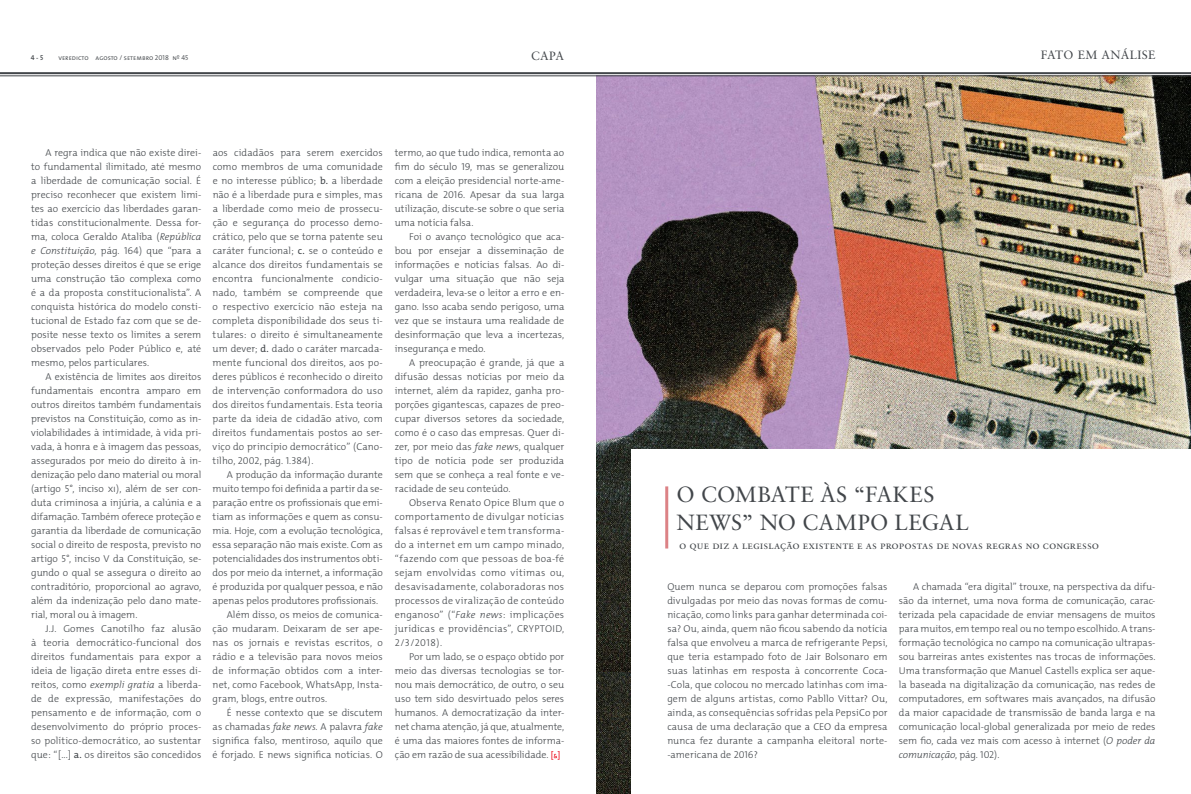
<style>
.page{position:relative;width:1191px;height:794px;background:#fff}
.page>*{position:absolute;margin:0;border:0;box-sizing:border-box;transform-origin:0 0}
.t1{font:22px/28px "Sabon Roman SC";letter-spacing:.015em;color:#42464a}
.t2{font:12px "Sabon";letter-spacing:.03em;color:#42464a}
.t3{font:11px "Sabon Roman SC";letter-spacing:.01em;color:#42464a}
.t4{font:300 10px/14px "The Mix";color:#42464a;text-align:justify}
.t5{font:10px "The Mix Light Caps";color:#42464a}
.t6{font:7px "The Mix Semi Light Caps";color:#42464a}
.t7{font:7px "The Mix Semi Bold Caps";color:#42464a}
.s1{font-style:italic}
.s2{font-family:"The Mix Light Caps";font-weight:400}
.s3{font-weight:400}
.s4{font-family:"The Mix";font-weight:300}
.s5{font-weight:600;font-size:9px;color:#ee303d}
</style>
<div class="page">
<img style="left:596px;top:74px;width:595px;height:597px">
<div style="left:631px;top:449px;width:560px;height:345px;background:#fff"></div>
<svg style="left:554px;top:753px;width:3px;height:5px"></svg>
<hr style="left:665px;top:486px;width:3px;height:62px;background:#dc8286">
<hr style="left:0;top:72px;width:1191px;height:2px;background:#42464a">
<hr style="left:0;top:75px;width:1191px;height:1px;background:#42464a">
<p class="t7" style="left:31px;top:51px;width:14px">4 - 5</p>
<p class="t6" style="left:58px;top:51px;width:131px">veredicto agosto / setembro 2018 nº 45</p>
<p class="t2" style="left:531px;top:49px;width:35px">CAPA</p>
<p class="t2" style="left:1040px;top:48px;width:116px">FATO EM ANÁLISE</p>
<p class="t4" style="left:31px;top:145px;width:172px;text-indent:14px">A regra indica que não existe direi&shy;to fundamental ilimitado, até mesmo a liberdade de comunicação social. É preciso reconhecer que existem limi&shy;tes ao exercício das liberdades garan&shy;tidas constitucionalmente. Dessa for&shy;ma, coloca Geraldo Ataliba (<span class="s1">República e Constituição</span>, pág. <span class="s2">164</span>) que “para a proteção desses direitos é que se erige uma construção tão complexa como é a da proposta constitucionalista”. A conquista histórica do modelo consti&shy;tucional de Estado faz com que se de&shy;posite nesse texto os limites a serem observados pelo Poder Público e, até mesmo, pelos particulares.</p>
<p class="t4" style="left:31px;top:369px;width:172px;text-indent:14px">A existência de limites aos direitos fundamentais encontra amparo em outros direitos também fundamentais previstos na Constituição, como as in&shy;violabilidades à intimidade, à vida pri&shy;vada, à honra e à imagem das pessoas, assegurados por meio do direito à in&shy;denização pelo dano material ou moral (artigo <span class="s2">5</span>°, inciso <span class="s2">xi</span>), além de ser con&shy;duta criminosa a injúria, a calúnia e a difamação. Também oferece proteção e garantia da liberdade de comunicação social o direito de resposta, previsto no artigo <span class="s2">5</span>°, inciso <span class="s2">V</span> da Constituição, se&shy;gundo o qual se assegura o direito ao contraditório, proporcional ao agravo, além da indenização pelo dano mate&shy;rial, moral ou à imagem.</p>
<p class="t4" style="left:31px;top:621px;width:172px;text-indent:14px">J.J. Gomes Canotilho faz alusão à teoria democrático-funcional dos direitos fundamentais para expor a ideia de ligação direta entre esses di&shy;reitos, como <span class="s1">exempli gratia</span> a liberda&shy;de de expressão, manifestações do pensamento e de informação, com o desenvolvimento do próprio proces&shy;so político-democrático, ao sustentar que: “[...] <span class="s3">a.</span> os direitos são concedidos</p>
<p class="t4" style="left:213px;top:145px;width:172px">aos cidadãos para serem exercidos como membros de uma comunidade e no interesse público; <span class="s3">b.</span> a liberdade não é a liberdade pura e simples, mas a liberdade como meio de prossecu&shy;ção e segurança do processo demo&shy;crático, pelo que se torna patente seu caráter funcional; <span class="s3">c.</span> se o conteúdo e alcance dos direitos fundamentais se encontra funcionalmente condicio&shy;nado, também se compreende que o respectivo exercício não esteja na completa disponibilidade dos seus ti&shy;tulares: o direito é simultaneamente um dever; <span class="s3">d.</span> dado o caráter marcada&shy;mente funcional dos direitos, aos po&shy;deres públicos é reconhecido o direito de intervenção conformadora do uso dos direitos fundamentais. Esta teoria parte da ideia de cidadão ativo, com direitos fundamentais postos ao ser&shy;viço do princípio democrático” (Cano&shy;tilho, <span class="s2">2002</span>, pág. <span class="s2">1.384</span>).</p>
<p class="t4" style="left:227px;top:467px;width:157px">A produção da informação durante</p>
<p class="t4" style="left:213px;top:481px;width:172px">muito tempo foi definida a partir da se-</p>
<p class="t4" style="left:213px;top:495px;width:172px">paração entre os profissionais que emi-</p>
<p class="t4" style="left:213px;top:509px;width:172px">tiam as informações e quem as consu-</p>
<p class="t4" style="left:213px;top:523px;width:172px">mia. Hoje, com a evolução tecnológica,</p>
<p class="t4" style="left:213px;top:537px;width:172px">essa separação não mais existe. Com as</p>
<p class="t4" style="left:213px;top:551px;width:172px">potencialidades dos instrumentos obti-</p>
<p class="t4" style="left:213px;top:565px;width:172px">dos por meio da internet, a informação</p>
<p class="t4" style="left:213px;top:579px;width:172px">é produzida por qualquer pessoa, e não</p>
<p class="t4" style="left:213px;top:593px;width:167px">apenas pelos produtores profissionais.</p>
<p class="t4" style="left:227px;top:607px;width:157px">Além disso, os meios de comunica-</p>
<p class="t4" style="left:213px;top:621px;width:172px">ção mudaram. Deixaram de ser ape-</p>
<p class="t4" style="left:213px;top:635px;width:172px">nas os jornais e revistas escritos, o</p>
<p class="t4" style="left:213px;top:649px;width:172px">rádio e a televisão para novos meios</p>
<p class="t4" style="left:213px;top:663px;width:172px">de informação obtidos com a inter-</p>
<p class="t4" style="left:213px;top:677px;width:172px">net, como Facebook, WhatsApp, Insta-</p>
<p class="t4" style="left:213px;top:691px;width:116px">gram, blogs, entre outros.</p>
<p class="t4" style="left:227px;top:705px;width:157px">É nesse contexto que se discutem</p>
<p class="t4" style="left:213px;top:719px;width:172px">as chamadas <span class="s1">fake news</span>. A palavra <span class="s1">fake</span></p>
<p class="t4" style="left:213px;top:733px;width:172px">significa falso, mentiroso, aquilo que</p>
<p class="t4" style="left:213px;top:747px;width:172px">é forjado. E news significa notícias. O</p>
<p class="t4" style="left:395px;top:145px;width:171px">termo, ao que tudo indica, remonta ao fim do século <span class="s2">19</span>, mas se generalizou com a eleição presidencial norte-ame&shy;ricana de <span class="s2">2016</span>. Apesar da sua larga utilização, discute-se sobre o que seria uma notícia falsa.</p>
<p class="t4" style="left:395px;top:229px;width:171px;text-indent:14px">Foi o avanço tecnológico que aca&shy;bou por ensejar a disseminação de informações e notícias falsas. Ao di&shy;vulgar uma situação que não seja verdadeira, leva-se o leitor a erro e en&shy;gano. Isso acaba sendo perigoso, uma vez que se instaura uma realidade de desinformação que leva a incertezas, insegurança e medo.</p>
<p class="t4" style="left:395px;top:355px;width:171px;text-indent:14px">A preocupação é grande, já que a difusão dessas notícias por meio da internet, além da rapidez, ganha pro&shy;porções gigantescas, capazes de preo&shy;cupar diversos setores da sociedade, como é o caso das empresas. Quer di&shy;zer, por meio das <span class="s1">fake new</span>s, qualquer tipo de notícia pode ser produzida sem que se conheça a real fonte e ve&shy;racidade de seu conteúdo.</p>
<p class="t4" style="left:395px;top:495px;width:171px;text-indent:14px">Observa Renato Opice Blum que o comportamento de divulgar notícias falsas é reprovável e tem transforma&shy;do a internet em um campo minado, “fazendo com que pessoas de boa-fé sejam envolvidas como vítimas ou, desavisadamente, colaboradoras nos processos de viralização de conteúdo enganoso” (“<span class="s1">Fake news</span>: implicações jurídicas e providências”, CRYPTOID,</p>
<p class="t5" style="left:395px;top:634px;width:49px">2<span class="s4">/</span>3/2018<span class="s4">).</span></p>
<p class="t4" style="left:395px;top:649px;width:171px;text-indent:14px">Por um lado, se o espaço obtido por meio das diversas tecnologias se tor&shy;nou mais democrático, de outro, o seu uso tem sido desvirtuado pelos seres humanos. A democratização da inter&shy;net chama atenção, já que, atualmente, é uma das maiores fontes de informa&shy;ção em razão de sua acessibilidade. <span class="s5">[ ]</span></p>
<h1 class="t1" style="left:676px;top:480px;width:294px">O COMBATE ÀS “FAKES<br>NEWS” NO CAMPO LEGAL</h1>
<p class="t3" style="left:679px;top:538px;width:421px">o que diz a legislação existente e as propostas de novas regras no congresso</p>
<p class="t4" style="left:899px;top:579px;width:258px;text-indent:14px">A chamada “era digital” trouxe, na perspectiva da difu&shy;são da internet, uma nova forma de comunicação, carac&shy;terizada pela capacidade de enviar mensagens de muitos para muitos, em tempo real ou no tempo escolhido. A trans&shy;formação tecnológica no campo na comunicação ultrapas&shy;sou barreiras antes existentes nas trocas de informações.<br>Uma transformação que Manuel Castells explica ser aque&shy;la baseada na digitalização da comunicação, nas redes de computadores, em softwares mais avançados, na difusão da maior capacidade de transmissão de banda larga e na comunicação local-global generalizada por meio de redes sem fio, cada vez mais com acesso à internet (<span class="s1">O poder da comunicação</span>, pág. <span class="s2">102</span>).</p>
<p class="t4" style="left:667px;top:579px;width:222px">Quem nunca se deparou com promoções falsas divulgadas por meio das novas formas de comu&shy;nicação, como links para ganhar determinada coi&shy;sa? Ou, ainda, quem não ficou sabendo da notícia falsa que envolveu a marca de refrigerante Pepsi, que teria estampado foto de Jair Bolsonaro em suas latinhas em resposta à concorrente Coca--Cola, que colocou no mercado latinhas com ima&shy;gem de alguns artistas, como Pabllo Vittar? Ou, ainda, as consequências sofridas pela PepsiCo por causa de uma declaração que a CEO da empresa nunca fez durante a campanha eleitoral norte--americana de <span class="s2">2016</span>?</p>
</div>
